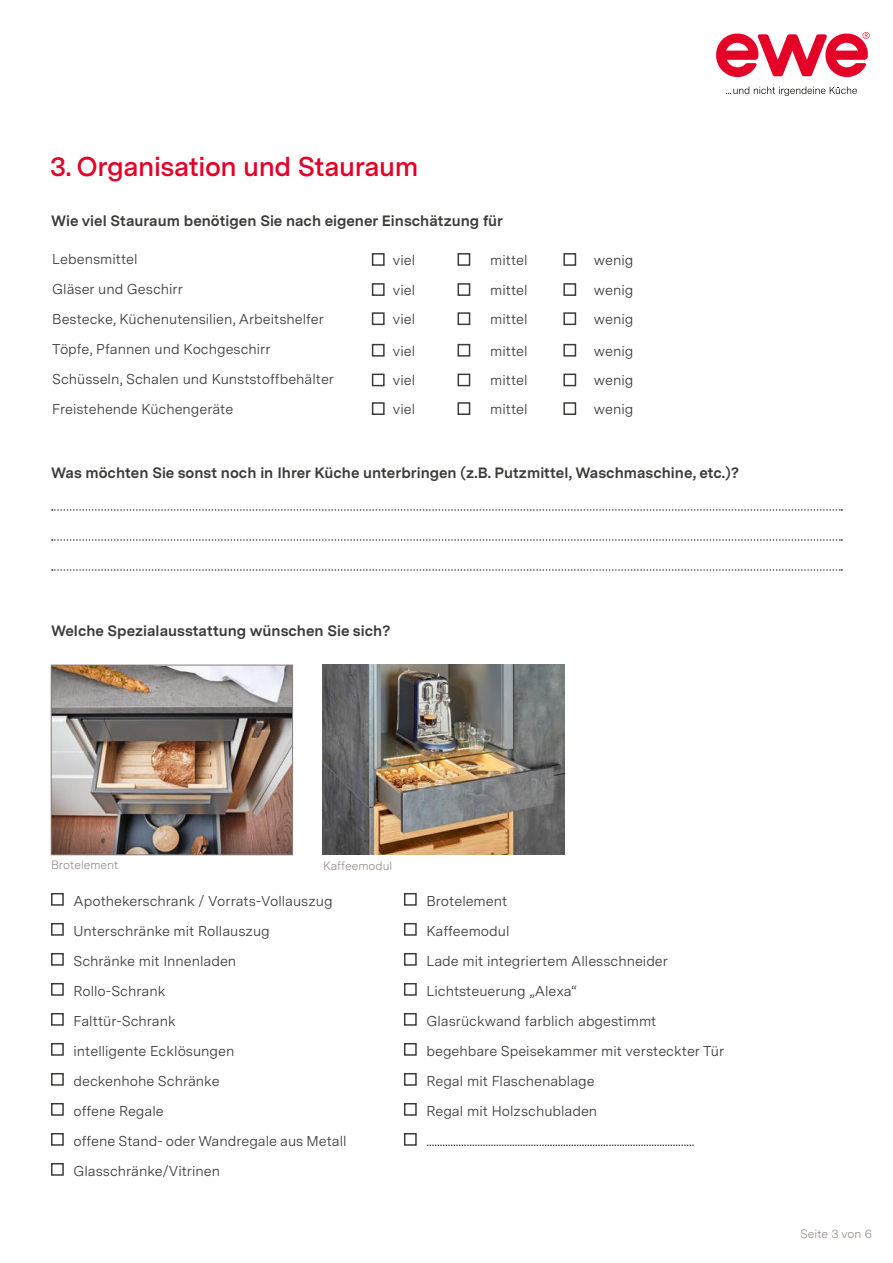
<style>
.page{position:relative;width:893px;height:1263px;background:#fff}
.page>*{position:absolute;margin:0;border:0;box-sizing:border-box;transform-origin:0 0}
.t1{font:600 27px "Messina Sans";letter-spacing:-.015em;color:#e40026}
.t2{font:700 15px "Messina Sans";color:#3b3b3a}
.t3{font:14.25px/30px "Messina Sans";color:#3b3b3a}
.t4{font:300 12px "Messina Sans";color:#887d78}
</style>
<div class="page">
<div style="left:372px;top:253px;width:13px;height:13px;border:2px solid #3b3b3a"></div>
<div style="left:458px;top:253px;width:12px;height:13px;border:2px solid #3b3b3a"></div>
<div style="left:563px;top:253px;width:13px;height:13px;border:2px solid #3b3b3a"></div>
<div style="left:372px;top:283px;width:13px;height:13px;border:2px solid #3b3b3a"></div>
<div style="left:458px;top:283px;width:12px;height:13px;border:2px solid #3b3b3a"></div>
<div style="left:563px;top:283px;width:13px;height:13px;border:2px solid #3b3b3a"></div>
<div style="left:372px;top:312px;width:13px;height:13px;border:2px solid #3b3b3a"></div>
<div style="left:458px;top:312px;width:12px;height:13px;border:2px solid #3b3b3a"></div>
<div style="left:563px;top:312px;width:13px;height:13px;border:2px solid #3b3b3a"></div>
<div style="left:372px;top:344px;width:13px;height:13px;border:2px solid #3b3b3a"></div>
<div style="left:458px;top:344px;width:12px;height:13px;border:2px solid #3b3b3a"></div>
<div style="left:563px;top:344px;width:13px;height:13px;border:2px solid #3b3b3a"></div>
<div style="left:372px;top:374px;width:13px;height:12px;border:2px solid #3b3b3a"></div>
<div style="left:458px;top:374px;width:12px;height:12px;border:2px solid #3b3b3a"></div>
<div style="left:563px;top:374px;width:13px;height:12px;border:2px solid #3b3b3a"></div>
<div style="left:372px;top:402px;width:13px;height:13px;border:2px solid #3b3b3a"></div>
<div style="left:458px;top:402px;width:12px;height:13px;border:2px solid #3b3b3a"></div>
<div style="left:563px;top:402px;width:13px;height:13px;border:2px solid #3b3b3a"></div>
<svg style="left:52px;top:509px;width:790px;height:2px"></svg>
<svg style="left:52px;top:539px;width:790px;height:2px"></svg>
<img style="left:53px;top:667px;width:238px;height:186px">
<div style="left:51px;top:665px;width:242px;height:190px;border:1px solid #887d78"></div>
<img style="left:323px;top:665px;width:241px;height:190px">
<div style="left:51px;top:893px;width:13px;height:13px;border:2px solid #3b3b3a"></div>
<div style="left:51px;top:923px;width:13px;height:13px;border:2px solid #3b3b3a"></div>
<div style="left:51px;top:953px;width:13px;height:13px;border:2px solid #3b3b3a"></div>
<div style="left:51px;top:983px;width:13px;height:13px;border:2px solid #3b3b3a"></div>
<div style="left:51px;top:1013px;width:13px;height:13px;border:2px solid #3b3b3a"></div>
<div style="left:51px;top:1043px;width:13px;height:13px;border:2px solid #3b3b3a"></div>
<div style="left:51px;top:1073px;width:13px;height:13px;border:2px solid #3b3b3a"></div>
<div style="left:51px;top:1103px;width:13px;height:13px;border:2px solid #3b3b3a"></div>
<div style="left:51px;top:1133px;width:13px;height:13px;border:2px solid #3b3b3a"></div>
<div style="left:51px;top:1163px;width:13px;height:13px;border:2px solid #3b3b3a"></div>
<div style="left:404px;top:893px;width:13px;height:13px;border:2px solid #3b3b3a"></div>
<div style="left:404px;top:923px;width:13px;height:13px;border:2px solid #3b3b3a"></div>
<div style="left:404px;top:953px;width:13px;height:13px;border:2px solid #3b3b3a"></div>
<div style="left:404px;top:983px;width:13px;height:13px;border:2px solid #3b3b3a"></div>
<div style="left:404px;top:1013px;width:13px;height:13px;border:2px solid #3b3b3a"></div>
<div style="left:404px;top:1043px;width:13px;height:13px;border:2px solid #3b3b3a"></div>
<div style="left:404px;top:1073px;width:13px;height:13px;border:2px solid #3b3b3a"></div>
<div style="left:404px;top:1103px;width:13px;height:13px;border:2px solid #3b3b3a"></div>
<div style="left:404px;top:1133px;width:13px;height:13px;border:2px solid #3b3b3a"></div>
<svg style="left:726px;top:87px;width:131px;height:9px"></svg>
<svg style="left:716px;top:32px;width:154px;height:45px"></svg>
<svg style="left:52px;top:569px;width:790px;height:2px"></svg>
<h1 class="t1" style="left:50px;top:147px;width:370px">3. Organisation und Stauraum</h1>
<p class="t2" style="left:51px;top:209px;width:454px">Wie viel Stauraum benötigen Sie nach eigener Einschätzung für</p>
<p class="t3" style="left:52px;top:244px;width:283px">Lebensmittel<br>Gläser und Geschirr<br>Bestecke, Küchenutensilien, Arbeitshelfer<br>Töpfe, Pfannen und Kochgeschirr<br>Schüsseln, Schalen und Kunststoffbehälter<br>Freistehende Küchengeräte</p>
<p class="t3" style="left:393px;top:244px;width:24px">viel</p>
<p class="t3" style="left:490px;top:244px;width:39px">mittel</p>
<p class="t3" style="left:594px;top:244px;width:41px">wenig</p>
<p class="t3" style="left:393px;top:274px;width:24px">viel</p>
<p class="t3" style="left:490px;top:274px;width:39px">mittel</p>
<p class="t3" style="left:594px;top:274px;width:41px">wenig</p>
<p class="t3" style="left:393px;top:304px;width:24px">viel</p>
<p class="t3" style="left:490px;top:304px;width:39px">mittel</p>
<p class="t3" style="left:594px;top:304px;width:41px">wenig</p>
<p class="t3" style="left:393px;top:335px;width:24px">viel</p>
<p class="t3" style="left:490px;top:335px;width:39px">mittel</p>
<p class="t3" style="left:594px;top:335px;width:41px">wenig</p>
<p class="t3" style="left:393px;top:365px;width:24px">viel</p>
<p class="t3" style="left:490px;top:365px;width:39px">mittel</p>
<p class="t3" style="left:594px;top:365px;width:41px">wenig</p>
<p class="t3" style="left:393px;top:393px;width:24px">viel</p>
<p class="t3" style="left:490px;top:393px;width:39px">mittel</p>
<p class="t3" style="left:594px;top:393px;width:41px">wenig</p>
<p class="t2" style="left:51px;top:461px;width:690px">Was möchten Sie sonst noch in Ihrer Küche unterbringen (z.B. Putzmittel, Waschmaschine, etc.)?</p>
<p class="t2" style="left:51px;top:620px;width:341px">Welche Spezialausstattung wünschen Sie sich?</p>
<p class="t4" style="left:51px;top:856px;width:69px">Brotelement</p>
<p class="t4" style="left:323px;top:857px;width:71px">Kaffeemodul</p>
<p class="t3" style="left:74px;top:885px;width:275px">Apothekerschrank / Vorrats-Vollauszug<br>Unterschränke mit Rollauszug<br>Schränke mit Innenladen<br>Rollo-Schrank<br>Falttür-Schrank<br>intelligente Ecklösungen<br>deckenhohe Schränke<br>offene Regale<br>offene Stand- oder Wandregale aus Metall<br>Glasschränke/Vitrinen</p>
<p class="t3" style="left:426px;top:885px;width:299px">Brotelement<br>Kaffeemodul<br>Lade mit integriertem Allesschneider Lichtsteuerung „Alexa“<br>Glasrückwand farblich abgestimmt begehbare Speisekammer mit versteckter Tür Regal mit Flaschenablage<br>Regal mit Holzschubladen ....................................................................................................</p>
<p class="t4" style="left:800px;top:1225px;width:73px">Seite 3 von 6</p>
</div>
